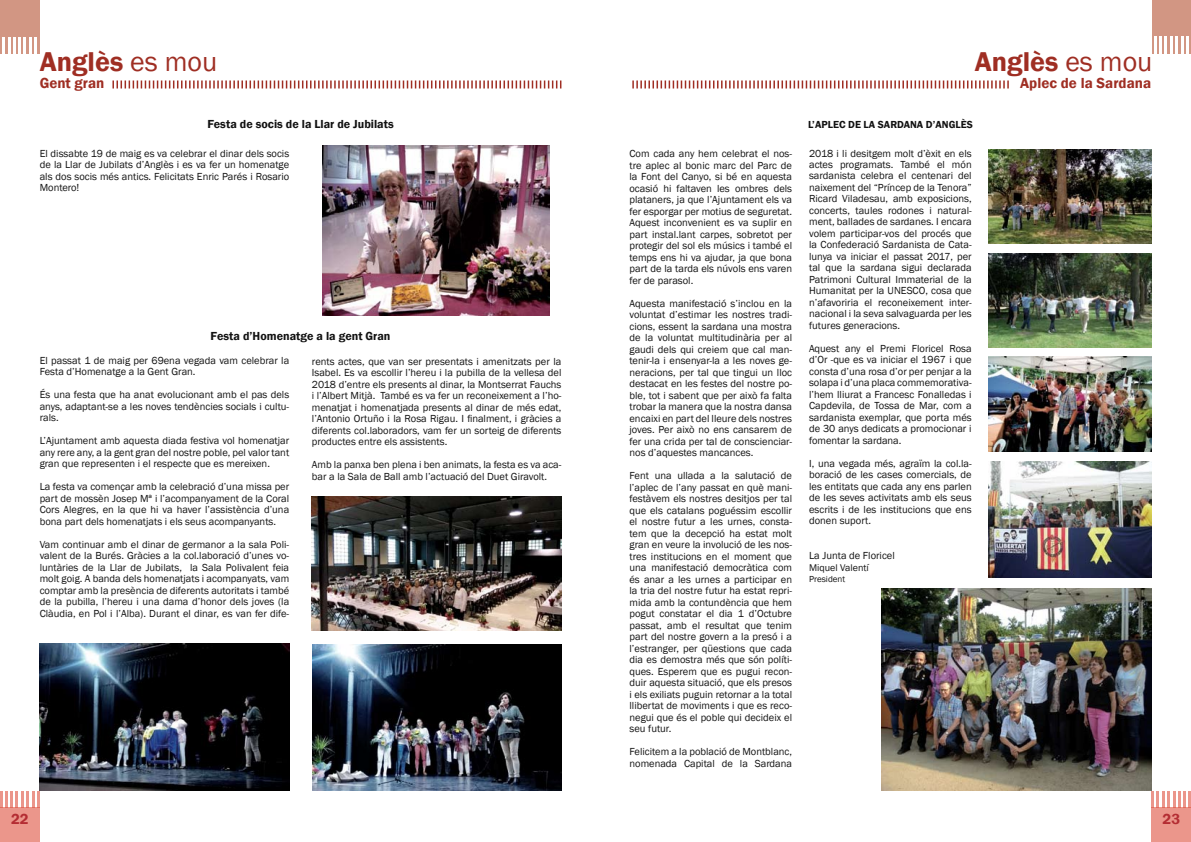
<style>
.page{position:relative;width:1191px;height:842px;background:#fff}
.page>*{position:absolute;margin:0;border:0;box-sizing:border-box;transform-origin:0 0}
.t1{font:600 28px "Franklin Gothic";color:#9f2e23}
.t2{font:600 15px "Franklin Gothic";color:#9f2e23}
.t3{font:600 15px "Franklin Gothic";color:#b42d33}
.t4{font:600 12px "Franklin Gothic";color:#121212}
.t5{font:10.5px/11.5px "Franklin Gothic";color:#121212;text-align:justify}
.t6{font:600 10.5px "Franklin Gothic";color:#121212}
.t7{font:10px "Franklin Gothic";color:#121212}
.t8{font:9px "Franklin Gothic";color:#121212}
.s1{font-weight:400}
</style>
<div class="page">
<div style="left:0;top:808px;width:40px;height:34px;background:#eb968b"></div>
<svg style="left:0;top:791px;width:2px;height:17px"></svg>
<hr style="left:5px;top:791px;width:3px;height:17px;background:#df513f">
<hr style="left:10px;top:791px;width:3px;height:17px;background:#df513f">
<svg style="left:16px;top:791px;width:7px;height:17px"></svg>
<hr style="left:26px;top:791px;width:3px;height:17px;background:#df513f">
<svg style="left:32px;top:791px;width:2px;height:17px"></svg>
<hr style="left:37px;top:791px;width:3px;height:17px;background:#df513f">
<div style="left:1151px;top:808px;width:40px;height:34px;background:#eb968b"></div>
<hr style="left:1188px;top:791px;width:3px;height:17px;background:#df513f">
<svg style="left:1173px;top:791px;width:12px;height:17px"></svg>
<hr style="left:1167px;top:791px;width:3px;height:17px;background:#df513f">
<svg style="left:1162px;top:791px;width:2px;height:17px"></svg>
<hr style="left:1156px;top:791px;width:3px;height:17px;background:#df513f">
<svg style="left:1151px;top:791px;width:2px;height:17px"></svg>
<svg style="left:112px;top:80px;width:449px;height:8px"></svg>
<div style="left:0;top:0;width:40px;height:54px;background:#d29683"></div>
<svg style="left:3px;top:37px;width:12px;height:17px"></svg>
<hr style="left:18px;top:37px;width:3px;height:17px;background:#fff">
<svg style="left:24px;top:37px;width:2px;height:17px"></svg>
<hr style="left:29px;top:37px;width:3px;height:17px;background:#fff">
<svg style="left:35px;top:37px;width:2px;height:17px"></svg>
<div style="left:1152px;top:0;width:39px;height:54px;background:#d29683"></div>
<svg style="left:1154px;top:37px;width:2px;height:17px"></svg>
<hr style="left:1159px;top:37px;width:3px;height:17px;background:#fff">
<hr style="left:1164px;top:37px;width:3px;height:17px;background:#fff">
<svg style="left:1170px;top:37px;width:2px;height:17px"></svg>
<hr style="left:1175px;top:37px;width:3px;height:17px;background:#fff">
<svg style="left:1181px;top:37px;width:7px;height:17px"></svg>
<svg style="left:632px;top:80px;width:376px;height:8px"></svg>
<img style="left:322px;top:145px;width:227px;height:171px">
<img style="left:40px;top:643px;width:249px;height:148px">
<img style="left:312px;top:644px;width:249px;height:147px">
<img style="left:312px;top:496px;width:249px;height:134px">
<img style="left:988px;top:149px;width:163px;height:94px">
<img style="left:881px;top:588px;width:270px;height:203px">
<img style="left:988px;top:462px;width:163px;height:116px">
<img style="left:988px;top:253px;width:163px;height:94px">
<img style="left:988px;top:356px;width:163px;height:95px">
<h1 class="t1" style="left:40px;top:45px;width:179px">Anglès <span class="s1">es mou</span></h1>
<h2 class="t2" style="left:40px;top:74px;width:66px">Gent gran</h2>
<p class="t4" style="left:207px;top:117px;width:188px">Festa de socis de la Llar de Jubilats</p>
<p class="t5" style="left:40px;top:148px;width:251px">El dissabte 19 de maig es va celebrar el dinar dels socis de la Llar de Jubilats d’Anglès i es va fer un homenatge als dos socis més antics. Felicitats Enric Parés i Rosario Montero!</p>
<p class="t4" style="left:211px;top:329px;width:181px">Festa d’Homenatge a la gent Gran</p>
<p class="t5" style="left:40px;top:355px;width:251px">El passat 1 de maig per 69ena vegada vam celebrar la<br>Festa d’Homenatge a la Gent Gran.</p>
<p class="t5" style="left:40px;top:389px;width:251px">És una festa que ha anat evolucionant amb el pas dels anys, adaptant-se a les noves tendències socials i cultu&shy;rals.</p>
<p class="t5" style="left:40px;top:435px;width:251px">L’Ajuntament amb aquesta diada festiva vol homenatjar any rere any, a la gent gran del nostre poble, pel valor tant gran que representen i el respecte que es mereixen.</p>
<p class="t5" style="left:40px;top:481px;width:251px">La festa va començar amb la celebració d’una missa per part de mossèn Josep Mª i l’acompanyament de la Coral Cors Alegres, en la que hi va haver l’assistència d’una bona part dels homenatjats i els seus acompanyants.</p>
<p class="t5" style="left:40px;top:539px;width:251px">Vam continuar amb el dinar de germanor a la sala Poli&shy;valent de la Burés. Gràcies a la col.laboració d’unes vo&shy;luntàries de la Llar de Jubilats, la Sala Polivalent feia molt goig. A banda dels homenatjats i acompanyats, vam comptar amb la presència de diferents autoritats i també de la pubilla, l’hereu i una dama d’honor dels joves (la Clàudia, en Pol i l’Alba). Durant el dinar, es van fer dife-</p>
<p class="t5" style="left:312px;top:355px;width:251px">rents actes, que van ser presentats i amenitzats per la Isabel. Es va escollir l’hereu i la pubilla de la vellesa del 2018 d’entre els presents al dinar, la Montserrat Fauchs i l’Albert Mitjà. També es va fer un reconeixement a l’ho&shy;menatjat i homenatjada presents al dinar de més edat, l’Antonio Ortuño i la Rosa Rigau. I finalment, i gràcies a diferents col.laboradors, vam fer un sorteig de diferents productes entre els assistents.</p>
<p class="t5" style="left:312px;top:459px;width:251px">Amb la panxa ben plena i ben animats, la festa es va aca&shy;bar a la Sala de Ball amb l’actuació del Duet Giravolt.</p>
<p class="t5" style="left:629px;top:148px;width:164px">Com cada any hem celebrat el nos&shy;tre aplec al bonic marc del Parc de la Font del Canyo, si bé en aquesta ocasió hi faltaven les ombres dels plataners, ja que l’Ajuntament els va fer esporgar per motius de seguretat.<br>Aquest inconvenient es va suplir en part instal.lant carpes, sobretot per protegir del sol els músics i també el temps ens hi va ajudar, ja que bona part de la tarda els núvols ens varen fer de parasol.</p>
<p class="t5" style="left:629px;top:298px;width:164px">Aquesta manifestació s’inclou en la voluntat d’estimar les nostres tradi&shy;cions, essent la sardana una mostra de la voluntat multitudinària per al gaudi dels qui creiem que cal man&shy;tenir-la i ensenyar-la a les noves ge&shy;neracions, per tal que tingui un lloc destacat en les festes del nostre po&shy;ble, tot i sabent que per això fa falta trobar la manera que la nostra dansa encaixi en part del lleure dels nostres joves. Per això no ens cansarem de fer una crida per tal de conscienciar&shy;nos d’aquestes mancances.</p>
<p class="t5" style="left:629px;top:470px;width:164px">Fent una ullada a la salutació de l’aplec de l’any passat en què mani&shy;festàvem els nostres desitjos per tal que els catalans poguéssim escollir el nostre futur a les urnes, consta&shy;tem que la decepció ha estat molt gran en veure la involució de les nos&shy;tres institucions en el moment que una manifestació democràtica com és anar a les urnes a participar en la tria del nostre futur ha estat repri&shy;mida amb la contundència que hem pogut constatar el dia 1 d’Octubre passat, amb el resultat que tenim part del nostre govern a la presó i a l’estranger, per qüestions que cada dia es demostra més que són políti&shy;ques. Esperem que es pugui recon&shy;duir aquesta situació, que els presos i els exiliats puguin retornar a la total llibertat de moviments i que es reco&shy;negui que és el poble qui decideix el seu futur.</p>
<p class="t5" style="left:629px;top:746px;width:164px">Felicitem a la població de Montblanc, nomenada Capital de la Sardana</p>
<h1 class="t1" style="left:974px;top:45px;width:179px">Anglès <span class="s1">es mou</span></h1>
<p class="t6" style="left:808px;top:118px;width:166px">L’APLEC DE LA SARDANA D’ANGLÈS</p>
<p class="t5" style="left:809px;top:147px;width:164px">2018 i li desitgem molt d’èxit en els actes programats. També el món sardanista celebra el centenari del naixement del “Príncep de la Tenora” Ricard Viladesau, amb exposicions, concerts, taules rodones i natural&shy;ment, ballades de sardanes. I encara volem participar-vos del procés que la Confederació Sardanista de Cata&shy;lunya va iniciar el passat 2017, per tal que la sardana sigui declarada Patrimoni Cultural Immaterial de la Humanitat per la UNESCO, cosa que n’afavoriria el reconeixement inter&shy;nacional i la seva salvaguarda per les futures generacions.</p>
<p class="t5" style="left:809px;top:343px;width:164px">Aquest any el Premi Floricel Rosa d’Or -que es va iniciar el 1967 i que consta d’una rosa d’or per penjar a la solapa i d’una placa commemorativa&shy;l’hem lliurat a Francesc Fonalledas i Capdevila, de Tossa de Mar, com a sardanista exemplar, que porta més de 30 anys dedicats a promocionar i fomentar la sardana.</p>
<p class="t5" style="left:809px;top:458px;width:164px">I, una vegada més, agraïm la col.la&shy;boració de les cases comercials, de les entitats que cada any ens parlen de les seves activitats amb els seus escrits i de les institucions que ens donen suport.</p>
<p class="t5" style="left:809px;top:550px;width:87px">La Junta de Floricel</p>
<p class="t7" style="left:809px;top:561px;width:61px">Miquel Valentí</p>
<p class="t8" style="left:809px;top:574px;width:38px">President</p>
<h2 class="t2" style="left:1020px;top:74px;width:133px">Aplec de la Sardana</h2>
<h2 class="t3" style="left:11px;top:810px;width:19px">22</h2>
<h2 class="t3" style="left:1162px;top:810px;width:19px">23</h2>
</div>
